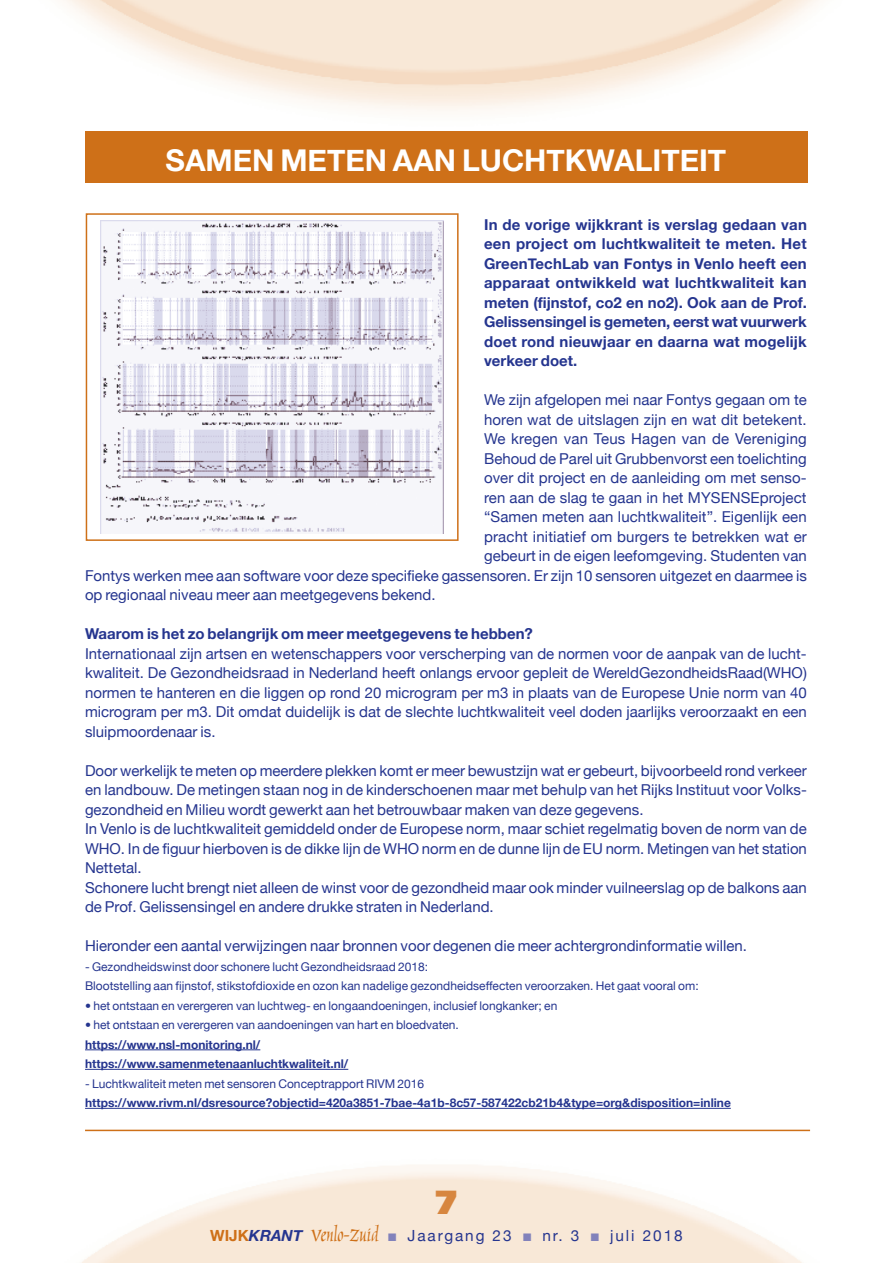
<style>
.page{position:relative;width:893px;height:1263px;background:#fff}
.page>*{position:absolute;margin:0;border:0;box-sizing:border-box;transform-origin:0 0}
.t1{font:800 36px "Imago";color:#d7863f}
.t2{font:700 30px "Helvetica Neue";color:#fff}
.t3{font:24.3px "Marigold";color:#ce7018}
.t4{font:15.3px "Helvetica Neue";letter-spacing:.125em;color:#25358f}
.t5{font:15px/19.5px "Helvetica Neue";color:#25358f;text-align:justify}
.t6{font:700 15px/19.5px "Helvetica Neue";color:#25358f;text-align:justify}
.t7{font:12px/19.5px "Helvetica Neue";color:#25358f}
.t8{font:700 12px/19.5px "Helvetica Neue";color:#25358f}
.s1{font-family:"Helvetica Neue";font-weight:700;font-size:15.3px}
.s2{font-family:"Helvetica Neue";font-weight:700;font-style:italic;font-size:15.3px;color:#25358f}
.s3{color:#8282bb}
</style>
<div class="page">
<div style="left:85px;top:132px;width:723px;height:51px;background:#ce7018"></div>
<hr style="left:85px;top:1049px;width:175px;height:1px;background:#25358f">
<hr style="left:85px;top:1069px;width:263px;height:1px;background:#25358f">
<hr style="left:85px;top:1108px;width:646px;height:1px;background:#25358f">
<hr style="left:85px;top:1130px;width:725px;height:1px;background:#ce7018">
<img style="left:101px;top:220px;width:342px;height:314px">
<div style="left:86px;top:213px;width:373px;height:328px;border:2px solid #ce7018"></div>
<h2 class="t2" style="left:166px;top:142px;width:23px">Samen</h2>
<h2 class="t2" style="left:280px;top:142px;width:134px">Meten aan</h2>
<h2 class="t2" style="left:462px;top:142px;width:22px">Luch</h2>
<h2 class="t2" style="left:546px;top:142px;width:42px">tkwa</h2>
<h2 class="t2" style="left:635px;top:142px;width:93px">liteit</h2>
<p class="t6" style="left:484px;top:214px;width:324px">In de vorige wijkkrant is verslag gedaan van een project om luchtkwaliteit te meten. Het GreenTechLab van Fontys in Venlo heeft een apparaat ontwikkeld wat luchtkwaliteit kan meten (fijnstof, co2 en no2). Ook aan de Prof.<br>Gelissensingel is gemeten, eerst wat vuurwerk doet rond nieuwjaar en daarna wat mogelijk verkeer doet.</p>
<p class="t5" style="left:484px;top:390px;width:324px">We zijn afgelopen mei naar Fontys gegaan om te</p>
<p class="t5" style="left:484px;top:409px;width:324px">horen wat de uitslagen zijn en wat dit betekent.</p>
<p class="t5" style="left:484px;top:429px;width:324px">We kregen van Teus Hagen van de Vereniging</p>
<p class="t5" style="left:484px;top:448px;width:324px">Behoud de Parel uit Grubbenvorst een toelichting</p>
<p class="t5" style="left:484px;top:468px;width:324px">over dit project en de aanleiding om met senso-</p>
<p class="t5" style="left:484px;top:487px;width:324px">ren aan de slag te gaan in het MYSENSEproject</p>
<p class="t5" style="left:484px;top:507px;width:324px">“Samen meten aan luchtkwaliteit”. Eigenlijk een</p>
<p class="t5" style="left:484px;top:526px;width:324px">pracht initiatief om burgers te betrekken wat er</p>
<p class="t5" style="left:484px;top:546px;width:324px">gebeurt in de eigen leefomgeving. Studenten van</p>
<p class="t5" style="left:85px;top:565px;width:723px">Fontys werken mee aan software voor deze specifieke gassensoren. Er zijn 10 sensoren uitgezet en daarmee is</p>
<p class="t5" style="left:85px;top:585px;width:352px">op regionaal niveau meer aan meetgegevens bekend.</p>
<p class="t6" style="left:85px;top:624px;width:449px">Waarom is het zo belangrijk om meer meetgegevens te hebben?</p>
<p class="t5" style="left:85px;top:643px;width:723px">Internationaal zijn artsen en wetenschappers voor verscherping van de normen voor de aanpak van de lucht&shy;kwaliteit. De Gezondheidsraad in Nederland heeft onlangs ervoor gepleit de WereldGezondheidsRaad(WHO) normen te hanteren en die liggen op rond 20 microgram per m3 in plaats van de Europese Unie norm van 40 microgram per m3. Dit omdat duidelijk is dat de slechte luchtkwaliteit veel doden jaarlijks veroorzaakt en een sluipmoordenaar is.</p>
<p class="t5" style="left:85px;top:760px;width:723px;text-align:left">Door werkelijk te meten op meerdere plekken komt er meer bewustzijn wat er gebeurt, bijvoorbeeld rond verkeer en landbouw. De metingen staan nog in de kinderschoenen maar met behulp van het Rijks Instituut voor Volks&shy;gezondheid en Milieu wordt gewerkt aan het betrouwbaar maken van deze gegevens.<br>In Venlo is de luchtkwaliteit gemiddeld onder de Europese norm, maar schiet regelmatig boven de norm van de WHO. In de figuur hierboven is de dikke lijn de WHO norm en de dunne lijn de EU norm. Metingen van het station Nettetal.<br>Schonere lucht brengt niet alleen de winst voor de gezondheid maar ook minder vuilneerslag op de balkons aan de Prof. Gelissensingel en andere drukke straten in Nederland.</p>
<p class="t5" style="left:85px;top:936px;width:663px">Hieronder een aantal verwijzingen naar bronnen voor degenen die meer achtergrondinformatie willen.</p>
<p class="t7" style="left:85px;top:956px;width:615px">- Gezondheidswinst door schonere lucht Gezondheidsraad 2018:<br>Blootstelling aan fijnstof, stikstofdioxide en ozon kan nadelige gezondheidseffecten veroorzaken. Het gaat vooral om:</p>
<p class="t7" style="left:85px;top:995px;width:474px">• het ontstaan en verergeren van luchtweg- en longaandoeningen, inclusief longkanker; en</p>
<p class="t7" style="left:85px;top:1015px;width:375px">• het ontstaan en verergeren van aandoeningen van hart en bloedvaten.</p>
<p class="t8" style="left:85px;top:1034px;width:265px">https://www.nsl-monitoring.nl/ https://www.samenmetenaanluchtkwaliteit.nl/</p>
<p class="t7" style="left:85px;top:1073px;width:341px">- Luchtkwaliteit meten met sensoren Conceptrapport RIVM 2016</p>
<p class="t8" style="left:85px;top:1093px;width:647px">https://www.rivm.nl/dsresource?objectid=420a3851-7bae-4a1b-8c57-587422cb21b4&amp;type=org&amp;disposition=inline</p>
<h1 class="t1" style="left:435px;top:1180px;width:25px">7</h1>
<h3 class="t3" style="left:210px;top:1220px;width:170px"><span class="s1">WIJK</span><span class="s2">KRANT</span> Venlo-Zuid</h3>
<p class="t4" style="left:388px;top:1226px;width:296px"><span class="s3">■</span> Jaargang 23 <span class="s3">■</span> nr. 3 <span class="s3">■</span> juli 2018</p>
</div>
